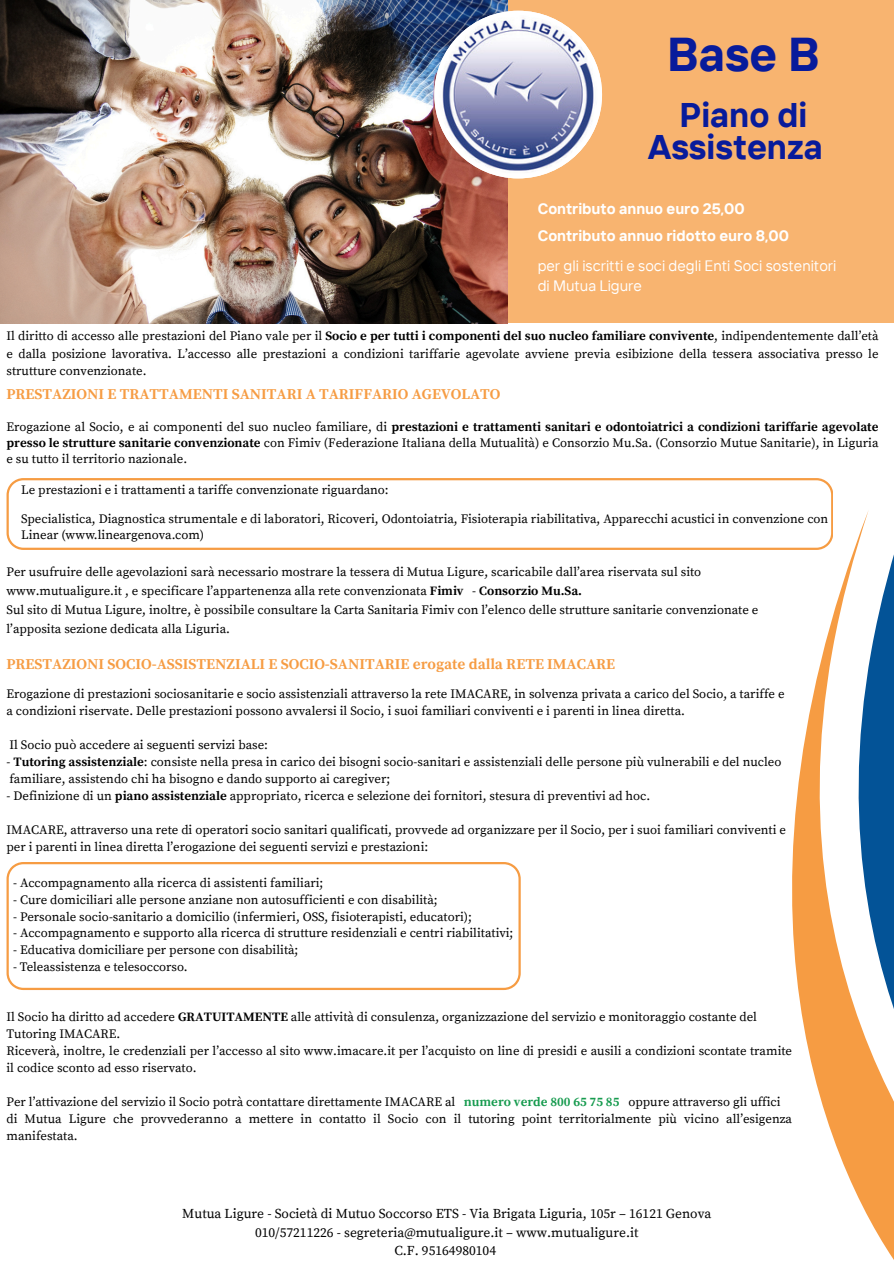
<style>
.page{position:relative;width:894px;height:1264px;background:#fff}
.page>*{position:absolute;margin:0;border:0;box-sizing:border-box;transform-origin:0 0}
.t1{font:700 47.4px "TT Interphases";color:#081b9b}
.t2{font:700 34.2px/32.7px "TT Interphases";color:#081b9b;text-align:center}
.t3{font:700 15px "Source Serif Pro";color:#f69c43}
.t4{font:15px/20.2px "TT Interphases";color:#fff}
.t5{font:700 15px "TT Interphases";color:#fff}
.t6{font:13.5px "Source Serif Pro";color:#000}
.t7{font:12.75px/15.9px "Source Serif Pro";color:#000}
.s1{font-weight:700}
.s2{font-weight:700;color:#179b4f}
</style>
<div class="page">
<svg style="left:792px;top:820px;width:101px;height:439px"></svg>
<svg style="left:795px;top:488px;width:98px;height:332px"></svg>
<div style="left:507px;top:0;width:386px;height:323px;background:#f8b470"></div>
<img style="left:0;top:0;width:507px;height:323px">
<svg style="left:434px;top:11px;width:168px;height:167px"></svg>
<svg style="left:7px;top:478px;width:825px;height:72px"></svg>
<svg style="left:7px;top:862px;width:513px;height:128px"></svg>
<h2 class="t1" style="left:667px;top:24px;width:154px">Base B</h2>
<h1 class="t2" style="left:648px;top:97px;width:176px">Piano di<br>Assistenza</h1>
<p class="t5" style="left:537px;top:198px;width:208px">Contributo annuo euro 25,00</p>
<p class="t5" style="left:537px;top:225px;width:253px">Contributo annuo ridotto euro 8,00</p>
<h3 class="t4" style="left:537px;top:255px;width:300px">per gli iscritti e soci degli Enti Soci sostenitori di Mutua Ligure</h3>
<p class="t7" style="left:7px;top:328px;width:873px;line-height:17.4px;text-align:justify">Il diritto di accesso alle prestazioni del Piano vale per il <span class="s1">Socio e per tutti i componenti del suo nucleo familiare convivente</span>, indipendentemente dall’età e dalla posizione lavorativa. L’accesso alle prestazioni a condizioni tariffarie agevolate avviene previa esibizione della tessera associativa presso le strutture convenzionate.</p>
<p class="t3" style="left:7px;top:385px;width:495px">PRESTAZIONI E TRATTAMENTI SANITARI A TARIFFARIO AGEVOLATO</p>
<p class="t7" style="left:7px;top:419px;width:873px;text-align:justify">Erogazione al Socio, e ai componenti del suo nucleo familiare, di <span class="s1">prestazioni e trattamenti sanitari e odontoiatrici a condizioni tariffarie agevolate presso le strutture sanitarie convenzionate</span> con Fimiv (Federazione Italiana della Mutualità) e Consorzio Mu.Sa. (Consorzio Mutue Sanitarie), in Liguria e su tutto il territorio nazionale.</p>
<p class="t7" style="left:21px;top:482px;width:369px">Le prestazioni e i trattamenti a tariffe convenzionate riguardano:</p>
<h4 class="t7" style="left:21px;top:511px;width:808px">Specialistica, Diagnostica strumentale e di laboratori, Ricoveri, Odontoiatria, Fisioterapia riabilitativa, Apparecchi acustici in convenzione con<br>Linear (www.lineargenova.com)</h4>
<p class="t7" style="left:7px;top:564px;width:696px">Per usufruire delle agevolazioni sarà necessario mostrare la tessera di Mutua Ligure, scaricabile dall’area riservata sul sito</p>
<p class="t7" style="left:7px;top:583px;width:576px">www.mutualigure.it , e specificare l’appartenenza alla rete convenzionata <span class="s1">Fimiv</span> - <span class="s1">Consorzio Mu.Sa.</span></p>
<p class="t7" style="left:7px;top:602px;width:753px">Sul sito di Mutua Ligure, inoltre, è possibile consultare la Carta Sanitaria Fimiv con l’elenco delle strutture sanitarie convenzionate e</p>
<p class="t7" style="left:7px;top:621px;width:225px">l’apposita sezione dedicata alla Liguria.</p>
<p class="t3" style="left:7px;top:655px;width:610px">PRESTAZIONI SOCIO-ASSISTENZIALI E SOCIO-SANITARIE erogate dalla RETE IMACARE</p>
<p class="t7" style="left:7px;top:686px;width:779px">Erogazione di prestazioni sociosanitarie e socio assistenziali attraverso la rete IMACARE, in solvenza privata a carico del Socio, a tariffe e</p>
<p class="t7" style="left:7px;top:703px;width:679px">a condizioni riservate. Delle prestazioni possono avvalersi il Socio, i suoi familiari conviventi e i parenti in linea diretta.</p>
<p class="t7" style="left:9px;top:737px;width:260px">Il Socio può accedere ai seguenti servizi base:</p>
<p class="t7" style="left:7px;top:754px;width:776px">- <span class="s1">Tutoring assistenziale</span>: consiste nella presa in carico dei bisogni socio-sanitari e assistenziali delle persone più vulnerabili e del nucleo</p>
<p class="t7" style="left:9px;top:771px;width:382px">familiare, assistendo chi ha bisogno e dando supporto ai caregiver;</p>
<p class="t7" style="left:7px;top:788px;width:645px">- Definizione di un <span class="s1">piano assistenziale</span> appropriato, ricerca e selezione dei fornitori, stesura di preventivi ad hoc.</p>
<p class="t7" style="left:7px;top:822px;width:780px">IMACARE, attraverso una rete di operatori socio sanitari qualificati, provvede ad organizzare per il Socio, per i suoi familiari conviventi e</p>
<p class="t7" style="left:7px;top:839px;width:423px">per i parenti in linea diretta l’erogazione dei seguenti servizi e prestazioni:</p>
<p class="t7" style="left:13px;top:875px;width:311px">- Accompagnamento alla ricerca di assistenti familiari;</p>
<p class="t7" style="left:13px;top:892px;width:426px">- Cure domiciliari alle persone anziane non autosufficienti e con disabilità;</p>
<p class="t7" style="left:13px;top:908px;width:460px">- Personale socio-sanitario a domicilio (infermieri, OSS, fisioterapisti, educatori);</p>
<p class="t7" style="left:13px;top:925px;width:501px">- Accompagnamento e supporto alla ricerca di strutture residenziali e centri riabilitativi;</p>
<p class="t7" style="left:13px;top:942px;width:286px">- Educativa domiciliare per persone con disabilità;</p>
<p class="t7" style="left:13px;top:959px;width:176px">- Teleassistenza e telesoccorso.</p>
<p class="t7" style="left:7px;top:1009px;width:751px">Il Socio ha diritto ad accedere <span class="s1">GRATUITAMENTE</span> alle attività di consulenza, organizzazione del servizio e monitoraggio costante del</p>
<p class="t7" style="left:7px;top:1026px;width:115px">Tutoring IMACARE.</p>
<p class="t7" style="left:7px;top:1042px;width:786px;line-height:17px">Riceverà, inoltre, le credenziali per l’accesso al sito www.imacare.it per l’acquisto on line di presidi e ausili a condizioni scontate tramite il codice sconto ad esso riservato.</p>
<p class="t7" style="left:7px;top:1094px;width:775px">Per l’attivazione del servizio il Socio potrà contattare direttamente IMACARE al <span class="s2">numero verde 800 65 75 85</span> oppure attraverso gli uffici</p>
<p class="t7" style="left:7px;top:1110px;width:786px;line-height:17px">di Mutua Ligure che provvederanno a mettere in contatto il Socio con il tutoring point territorialmente più vicino all’esigenza manifestata.</p>
<h4 class="t6" style="left:182px;top:1205px;width:530px">Mutua Ligure - Società di Mutuo Soccorso ETS - Via Brigata Liguria, 105r – 16121 Genova</h4>
<h4 class="t6" style="left:255px;top:1224px;width:385px">010/57211226 - segreteria@mutualigure.it – www.mutualigure.it</h4>
<h5 class="t6" style="left:394px;top:1242px;width:103px">C.F. 95164980104</h5>
</div>
